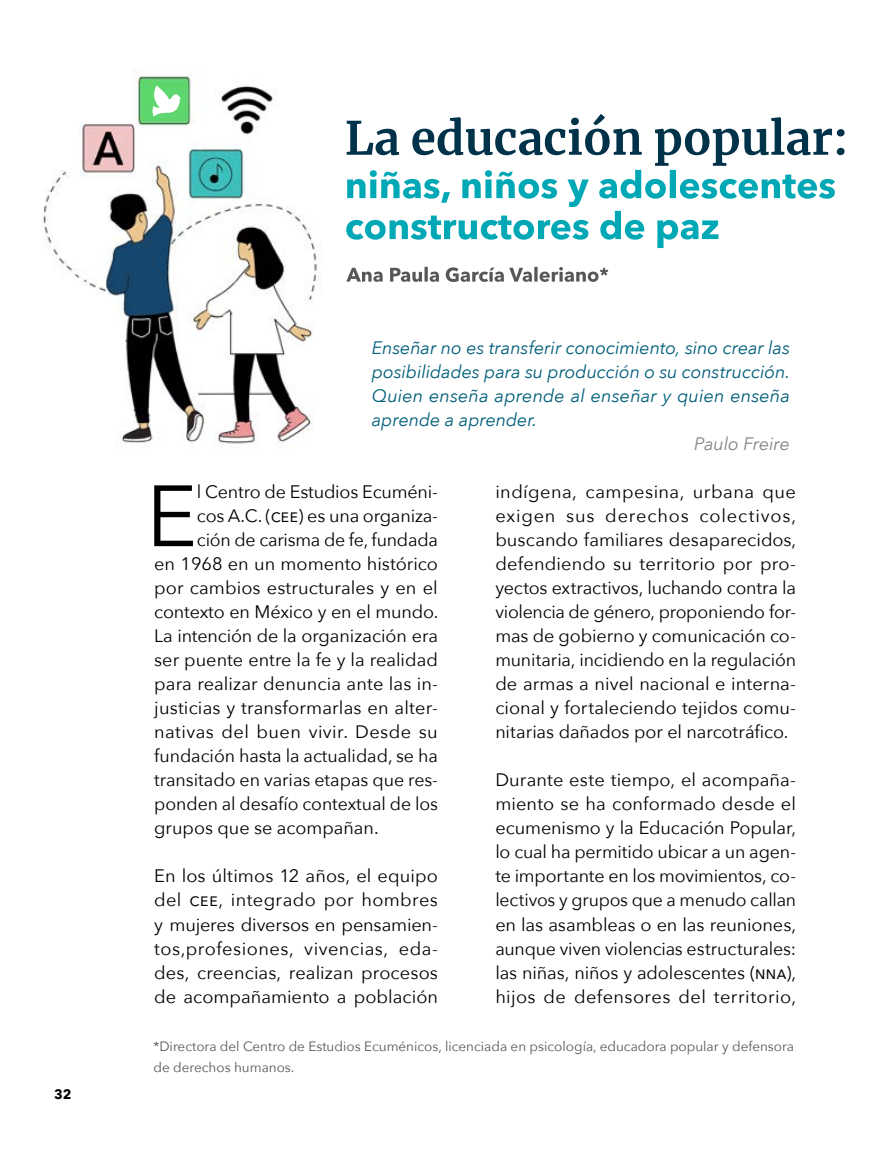
<style>
.page{position:relative;width:893px;height:1149px;background:#fff}
.page>*{position:absolute;margin:0;border:0;box-sizing:border-box;transform-origin:0 0}
.capitular{font:85.8px "Avenir Next";color:#000}
.texto{font:18px/24px "Avenir Next";color:#000;text-align:justify}
.capitular-2{font:18px "Avenir Next";color:#000}
.texto-2{font:italic 18px/24px "Avenir Next";color:#005f7a;text-align:justify}
.capitular-3{font:18px "Avenir Next";letter-spacing:.025em;color:#000}
.texto-3{font:italic 18px "Avenir Next";letter-spacing:-.005em;color:#858584}
.créditos{font:13.5px/21px "Avenir Next";color:#575756}
.t1{font:700 13.5px "Avenir Next";color:#000}
</style>
<div class="page">
<img style="left:43px;top:70px;width:276px;height:378px">
<svg style="left:346px;top:114px;width:498px;height:134px"></svg>
<svg style="left:149px;top:85px;width:32px;height:32px"></svg>
<svg style="left:346px;top:267px;width:262px;height:15px"></svg>
<p class="t1" style="left:54px;top:1081px;width:19px">32</p>
<p class="texto-2" style="left:372px;top:335px;width:420px">Enseñar no es transferir conocimiento, sino crear las posibilidades para su producción o su construcción.<br>Quien enseña aprende al enseñar y quien enseña aprende a aprender.</p>
<p class="texto-3" style="left:694px;top:428px;width:98px">Paulo Freire</p>
<p class="capitular" style="left:146px;top:443px;width:52px">E</p>
<p class="capitular-2" style="left:197px;top:476px;width:242px">l Centro de Estudios Ecuméni-</p>
<p class="capitular-2" style="left:197px;top:500px;width:242px">cos A.C. (cee) es una organiza-</p>
<p class="capitular-2" style="left:197px;top:524px;width:242px">ción de carisma de fe, fundada</p>
<p class="capitular-2" style="left:154px;top:548px;width:285px">en 1968 en un momento histórico</p>
<p class="capitular-2" style="left:154px;top:572px;width:285px">por cambios estructurales y en el</p>
<p class="capitular-2" style="left:154px;top:596px;width:286px">contexto en México y en el mundo.</p>
<p class="capitular-2" style="left:154px;top:620px;width:285px">La intención de la organización era</p>
<p class="capitular-2" style="left:154px;top:644px;width:285px">ser puente entre la fe y la realidad</p>
<p class="capitular-2" style="left:154px;top:668px;width:285px">para realizar denuncia ante las in-</p>
<p class="capitular-2" style="left:154px;top:692px;width:285px">justicias y transformarlas en alter-</p>
<p class="capitular-3" style="left:154px;top:716px;width:285px">nativas del buen vivir. Desde su</p>
<p class="capitular-2" style="left:154px;top:740px;width:285px">fundación hasta la actualidad, se ha</p>
<p class="capitular-2" style="left:154px;top:764px;width:285px">transitado en varias etapas que res-</p>
<p class="capitular-2" style="left:154px;top:788px;width:285px">ponden al desafío contextual de los</p>
<p class="capitular-2" style="left:154px;top:812px;width:226px">grupos que se acompañan.</p>
<p class="texto" style="left:154px;top:863px;width:285px">En los últimos 12 años, el equipo del cee, integrado por hombres y mujeres diversos en pensamien&shy;tos,profesiones, vivencias, eda&shy;des, creencias, realizan procesos de acompañamiento a población</p>
<p class="texto" style="left:495px;top:479px;width:302px">indígena, campesina, urbana que exigen sus derechos colectivos, buscando familiares desaparecidos, defendiendo su territorio por pro&shy;yectos extractivos, luchando contra la violencia de género, proponiendo for&shy;mas de gobierno y comunicación co&shy;munitaria, incidiendo en la regulación de armas a nivel nacional e interna&shy;cional y fortaleciendo tejidos comu&shy;nitarias dañados por el narcotráfico.</p>
<p class="texto" style="left:495px;top:767px;width:302px">Durante este tiempo, el acompaña&shy;miento se ha conformado desde el ecumenismo y la Educación Popular, lo cual ha permitido ubicar a un agen&shy;te importante en los movimientos, co&shy;lectivos y grupos que a menudo callan en las asambleas o en las reuniones, aunque viven violencias estructurales: las niñas, niños y adolescentes (nna), hijos de defensores del territorio,</p>
<p class="créditos" style="left:153px;top:1034px;width:642px">*Directora del Centro de Estudios Ecuménicos, licenciada en psicología, educadora popular y defensora de derechos humanos.</p>
</div>
